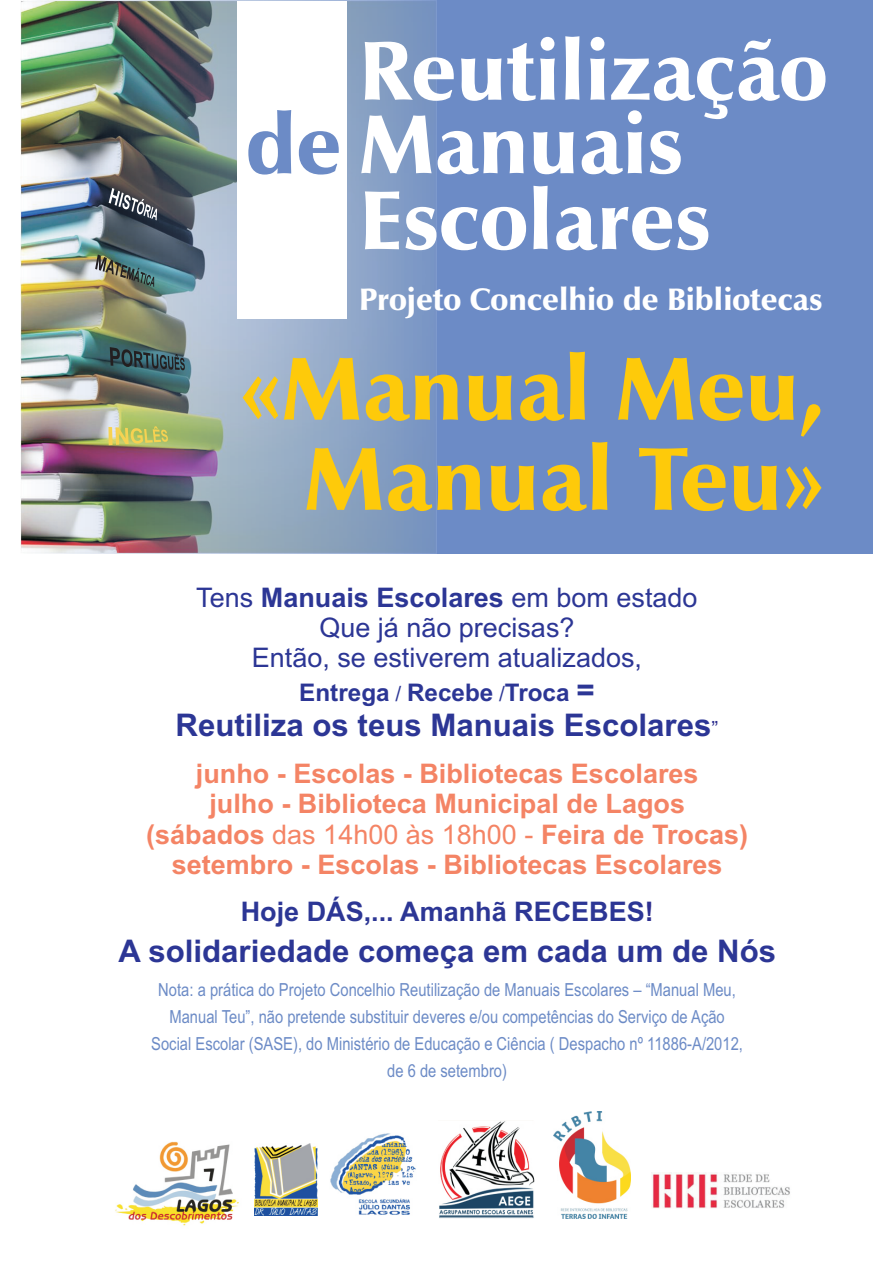
<style>
.page{position:relative;width:893px;height:1263px;background:#fff}
.page>*{position:absolute;margin:0;border:0;box-sizing:border-box;transform-origin:0 0}
.t1{font:900 90.75px/90.2px "Zapf Humanist 601 BT";color:#feca0a;text-align:right}
.t2{font:900 84.75px/73.5px "Zapf Humanist 601 BT";color:#fff}
.t3{font:900 31.35px "Zapf Humanist 601 BT";color:#fff}
.t4{font:700 31.2px "Arial";color:#2c3695}
.t5{font:700 27px/30.2px "Arial";color:#f48465;text-align:center}
.t6{font:27px/30.2px "Arial";color:#2c3695;text-align:center}
.t7{font:700 27px "Arial";color:#2c3695}
.t8{font:700 24.3px "Arial";color:#2c3695}
.t9{font:18px/27px "Arial Narrow";color:#6c8bc6;text-align:center}
.s1{color:#6c8bc6}
.s2{font-weight:700}
.s3{font-weight:400;font-size:20.85px}
.s4{font-size:31.2px}
.s5{font-weight:400;font-size:20.85px;color:#2e3090}
.s6{font-weight:400}
.s7{color:#2e3090}
</style>
<div class="page">
<img style="left:115px;top:1141px;width:141px;height:85px">
<img style="left:254px;top:1143px;width:63px;height:72px">
<img style="left:330px;top:1133px;width:86px;height:82px">
<img style="left:439px;top:1121px;width:96px;height:97px">
<img style="left:554px;top:1111px;width:77px;height:107px">
<img style="left:652px;top:1173px;width:138px;height:35px">
<div style="left:21px;top:1px;width:851px;height:553px;background:#6c8bc6"></div>
<img style="left:21px;top:1px;width:415px;height:553px">
<div style="left:237px;top:1px;width:109px;height:318px;background:#fff"></div>
<svg style="left:110px;top:347px;width:75px;height:23px"></svg>
<svg style="left:95px;top:254px;width:59px;height:33px"></svg>
<svg style="left:109px;top:188px;width:48px;height:32px"></svg>
<svg style="left:108px;top:426px;width:60px;height:19px"></svg>
<h2 class="t2" style="left:245px;top:41px;width:584px;text-indent:114px">Reutilização <span class="s1">de</span> Manuais</h2>
<h2 class="t2" style="left:359px;top:190px;width:353px">Escolares</h2>
<h3 class="t3" style="left:359px;top:286px;width:465px">Projeto Concelhio de Bibliotecas</h3>
<h1 class="t1" style="left:240px;top:351px;width:586px">«Manual Meu,<br>Manual Teu»</h1>
<h3 class="t6" style="left:196px;top:585px;width:503px">Tens <span class="s2">Manuais Escolares</span> em bom estado<br>Que já não precisas?<br>Então, se estiverem atualizados,</h3>
<h3 class="t8" style="left:299px;top:683px;width:297px">Entrega <span class="s3">/</span> Recebe <span class="s3">/</span>Troca <span class="s4">=</span></h3>
<h3 class="t4" style="left:176px;top:713px;width:544px">Reutiliza os teus Manuais Escolares<span class="s5">”</span></h3>
<h3 class="t5" style="left:146px;top:761px;width:603px">junho - Escolas - Bibliotecas Escolares<br>julho - Biblioteca Municipal de Lagos<br>(sábados <span class="s6">das 14h00 às 18h00 -</span> Feira de Trocas) setembro - Escolas - Bibliotecas Escolares</h3>
<h3 class="t7" style="left:241px;top:901px;width:415px">Hoje DÁS,... Amanhã RECEBES<span class="s7">!</span></h3>
<h3 class="t4" style="left:118px;top:939px;width:659px">A solidariedade começa em cada um de Nós</h3>
<p class="t9" style="left:151px;top:978px;width:593px">Nota: a prática do Projeto Concelhio Reutilização de Manuais Escolares – “Manual Meu, Manual Teu”, não pretende substituir deveres e/ou competências do Serviço de Ação Social Escolar (SASE), do Ministério de Educação e Ciência ( Despacho nº 11886-A/2012, de 6 de setembro)</p>
</div>
